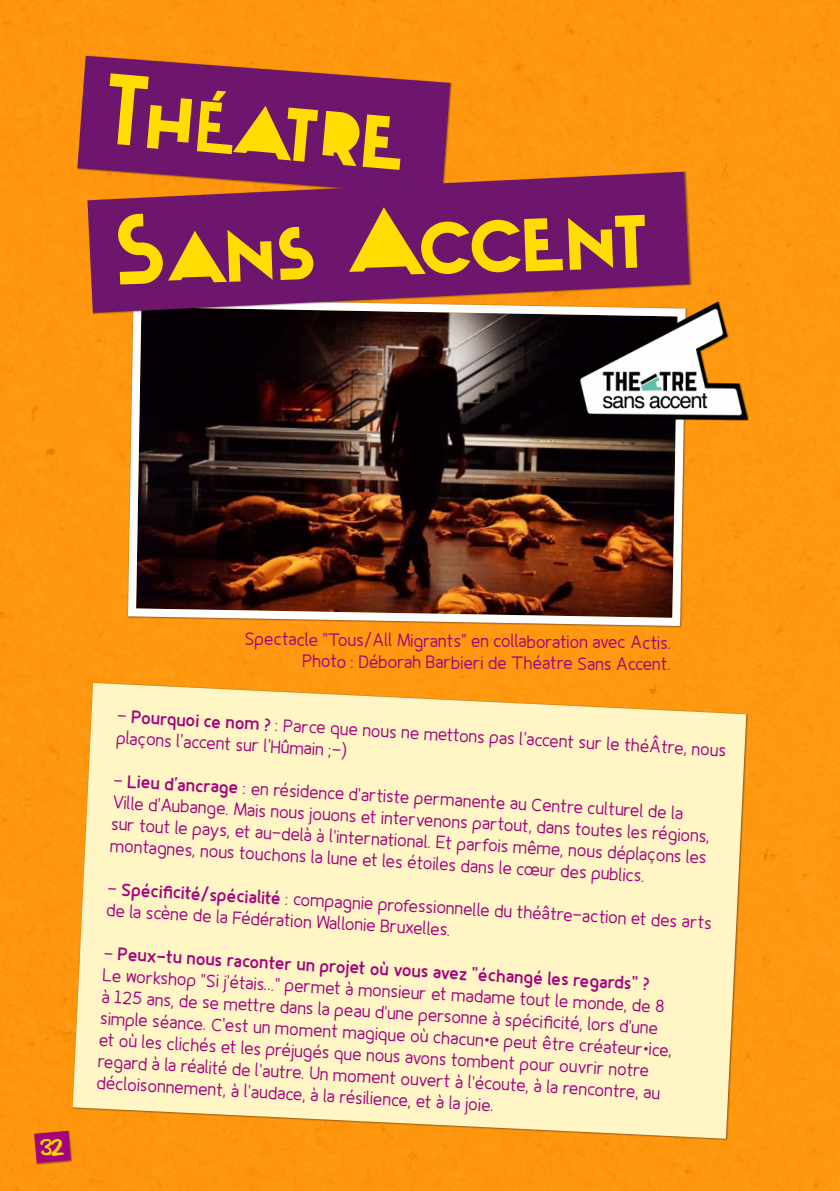
<style>
.page{position:relative;width:840px;height:1191px;background:#fff}
.page>*{position:absolute;margin:0;border:0;box-sizing:border-box;transform-origin:0 0}
.t1{font:106px "Explosion";color:#fd0}
.t2{font:20px "Blemished";color:#fd0}
.t3{font:18px/21.6px "Fineness Pro";color:#a5027d}
.s1{font-weight:900}
</style>
<div class="page">
<div style="left:0;top:0;width:839px;height:1191px;background:#ff970f"></div>
<img style="left:124px;top:0;width:565px;height:1191px">
<svg style="left:77px;top:56px;width:373px;height:115px;background:#802561"></svg>
<div style="left:87px;top:171px;width:604px;height:144px;background:#1a171c;opacity:.45"></div>
<svg style="left:87px;top:172px;width:602px;height:141px;background:#802966"></svg>
<img style="left:570px;top:300px;width:179px;height:128px">
<svg style="left:73px;top:683px;width:672px;height:455px;background:#feecb4"></svg>
<div style="left:34px;top:1130px;width:39px;height:35px;background:#1a171c;opacity:.45"></div>
<svg style="left:34px;top:1130px;width:37px;height:33px"></svg>
<h1 class="t1" style="left:112px;top:57px;width:298px;rotate:5deg">Théatre</h1>
<h1 class="t1" style="left:113px;top:198px;width:533px;rotate:-2deg">Sans Accent</h1>
<p class="t2" style="left:41px;top:1133px;width:25px">32</p>
<p class="t3" style="left:245px;top:630px;width:428px;text-align:right">Spectacle "Tous/All Migrants" en collaboration avec Actis.<br>Photo : Déborah Barbieri de Théatre Sans Accent.</p>
<p class="t3" style="left:119px;top:707px;width:611px;line-height:20.4px;rotate:3deg">- <span class="s1">Pourquoi ce nom ?</span> : Parce que nous ne mettons pas l'accent sur le théÂtre, nous plaçons l'accent sur l'Hûmain ;-)</p>
<p class="t3" style="left:115px;top:771px;width:599px;rotate:3deg">- <span class="s1">Lieu d’ancrage</span> : en résidence d'artiste permanente au Centre culturel de la Ville d'Aubange. Mais nous jouons et intervenons partout, dans toutes les régions, sur tout le pays, et au-delà à l'international. Et parfois même, nous déplaçons les montagnes, nous touchons la lune et les étoiles dans le cœur des publics.</p>
<p class="t3" style="left:109px;top:879px;width:606px;line-height:20.8px;rotate:3deg">- <span class="s1">Spécifi cité/spécialité</span> : compagnie professionnelle du théâtre-action et des arts de la scène de la Fédération Wallonie Bruxelles.</p>
<p class="t3" style="left:105px;top:943px;width:574px;rotate:3deg">- <span class="s1">Peux-tu nous raconter un projet où vous avez "échangé les regards" ?<br></span>Le workshop "Si j'étais..." permet à monsieur et madame tout le monde, de 8 à 125 ans, de se mettre dans la peau d'une personne à spécifi cité, lors d'une simple séance. C'est un moment magique où chacun·e peut être créateur·ice, et où les clichés et les préjugés que nous avons tombent pour ouvrir notre regard à la réalité de l'autre. Un moment ouvert à l'écoute, à la rencontre, au décloisonnement, à l'audace, à la résilience, et à la joie.</p>
</div>
